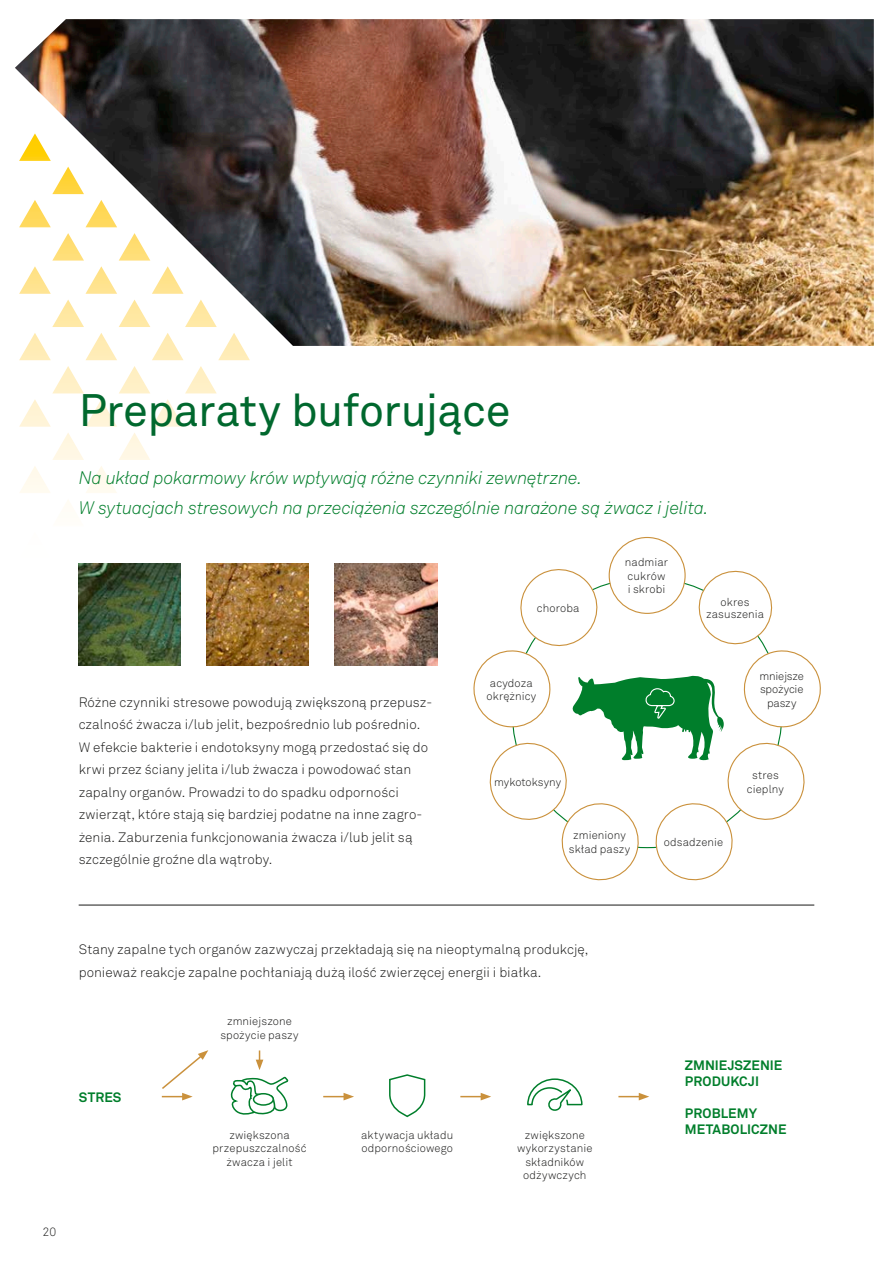
<style>
.page{position:relative;width:893px;height:1263px;background:#fff}
.page>*{position:absolute;margin:0;border:0;box-sizing:border-box;transform-origin:0 0}
.AF_header_30_33_pms{font:45px "Akkurat Pro";letter-spacing:-.015em;color:#00682e}
.Lid{font:italic 300 18px/30px "Akkurat Pro";letter-spacing:-.01em;color:#007e2b}
.Body_text_9_15{font:300 13.5px/22.5px "Akkurat Pro";letter-spacing:.005em;color:#191918}
.Body_text_9_15-2{font:700 13.5px/16.2px "Akkurat Pro";letter-spacing:.005em;color:#007e2b}
.t1{font:300 12px "Akkurat Pro";color:#191918}
.Body_text_9_15-3{font:300 11.25px/13.5px "Akkurat Pro";letter-spacing:.01em;color:#191918;text-align:center}
.Body_text_9_15-4{font:300 11.25px/13.5px "Akkurat Pro";letter-spacing:-.015em;color:#191918;text-align:center}
</style>
<div class="page">
<svg style="left:19px;top:346px;width:231px;height:159px"></svg>
<img style="left:79px;top:564px;width:102px;height:102px">
<img style="left:207px;top:564px;width:102px;height:102px">
<img style="left:335px;top:564px;width:102px;height:102px">
<hr style="left:79px;top:905px;width:735px;height:1px;background:#191918">
<svg style="left:256px;top:1050px;width:7px;height:20px"></svg>
<svg style="left:323px;top:1093px;width:31px;height:7px"></svg>
<svg style="left:460px;top:1093px;width:31px;height:7px"></svg>
<svg style="left:618px;top:1093px;width:31px;height:7px"></svg>
<svg style="left:161px;top:1050px;width:47px;height:50px"></svg>
<svg style="left:230px;top:1076px;width:59px;height:39px"></svg>
<div style="left:253px;top:1093px;width:21px;height:13px;background:#fff;border:2px solid #007e2b;border-radius:50%"></div>
<svg style="left:389px;top:1074px;width:37px;height:44px"></svg>
<svg style="left:527px;top:1078px;width:56px;height:33px"></svg>
<svg style="left:473px;top:563px;width:348px;height:318px"></svg>
<img style="left:15px;top:19px;width:859px;height:327px">
<p class="AF_header_30_33_pms" style="left:79px;top:384px;width:433px">Preparaty buforujące</p>
<p class="Lid" style="left:79px;top:462px;width:631px">Na układ pokarmowy krów wpływają różne czynniki zewnętrzne.<br>W sytuacjach stresowych na przeciążenia szczególnie narażone są żwacz i jelita.</p>
<p class="Body_text_9_15" style="left:79px;top:691px;width:355px">Różne czynniki stresowe powodują zwiększoną przepusz&shy;czalność żwacza i/lub jelit, bezpośrednio lub pośrednio.<br>W efekcie bakterie i endotoksyny mogą przedostać się do krwi przez ściany jelita i/lub żwacza i powodować stan zapalny organów. Prowadzi to do spadku odporności zwierząt, które stają się bardziej podatne na inne zagro&shy;żenia. Zaburzenia funkcjonowania żwacza i/lub jelit są szczególnie groźne dla wątroby.</p>
<p class="Body_text_9_15-3" style="left:537px;top:601px;width:44px">choroba</p>
<p class="Body_text_9_15-3" style="left:486px;top:676px;width:51px">acydoza okrężnicy</p>
<p class="Body_text_9_15-3" style="left:494px;top:775px;width:68px">mykotoksyny</p>
<p class="Body_text_9_15-3" style="left:625px;top:556px;width:45px;text-align:left">nadmiar cukrów i skrobi</p>
<p class="Body_text_9_15-3" style="left:706px;top:595px;width:60px;line-height:12.9px">okres zasuszenia</p>
<p class="Body_text_9_15-4" style="left:760px;top:669px;width:46px">mniejsze spożycie paszy</p>
<p class="Body_text_9_15-3" style="left:747px;top:768px;width:39px">stres cieplny</p>
<p class="Body_text_9_15-3" style="left:569px;top:829px;width:63px">zmieniony skład paszy</p>
<p class="Body_text_9_15-3" style="left:664px;top:835px;width:61px">odsadzenie</p>
<p class="t1" style="left:43px;top:1224px;width:15px">20</p>
<p class="Body_text_9_15" style="left:79px;top:938px;width:511px">Stany zapalne tych organów zazwyczaj przekładają się na nieoptymalną produkcję, ponieważ reakcje zapalne pochłaniają dużą ilość zwierzęcej energii i białka.</p>
<p class="Body_text_9_15-2" style="left:79px;top:1089px;width:44px">STRES</p>
<p class="Body_text_9_15-3" style="left:220px;top:1015px;width:80px">zmniejszone spożycie paszy</p>
<p class="Body_text_9_15-3" style="left:213px;top:1128px;width:95px">zwiększona przepuszczalność żwacza i jelit</p>
<p class="Body_text_9_15-3" style="left:361px;top:1128px;width:94px;text-align:left">aktywacja układu odpornościowego</p>
<p class="Body_text_9_15-3" style="left:517px;top:1128px;width:77px">zwiększone wykorzystanie składników odżywczych</p>
<p class="Body_text_9_15-2" style="left:685px;top:1056px;width:99px">ZMNIEJSZENIE<br>PRODUKCJI</p>
<p class="Body_text_9_15-2" style="left:685px;top:1105px;width:103px">PROBLEMY<br>METABOLICZNE</p>
</div>
